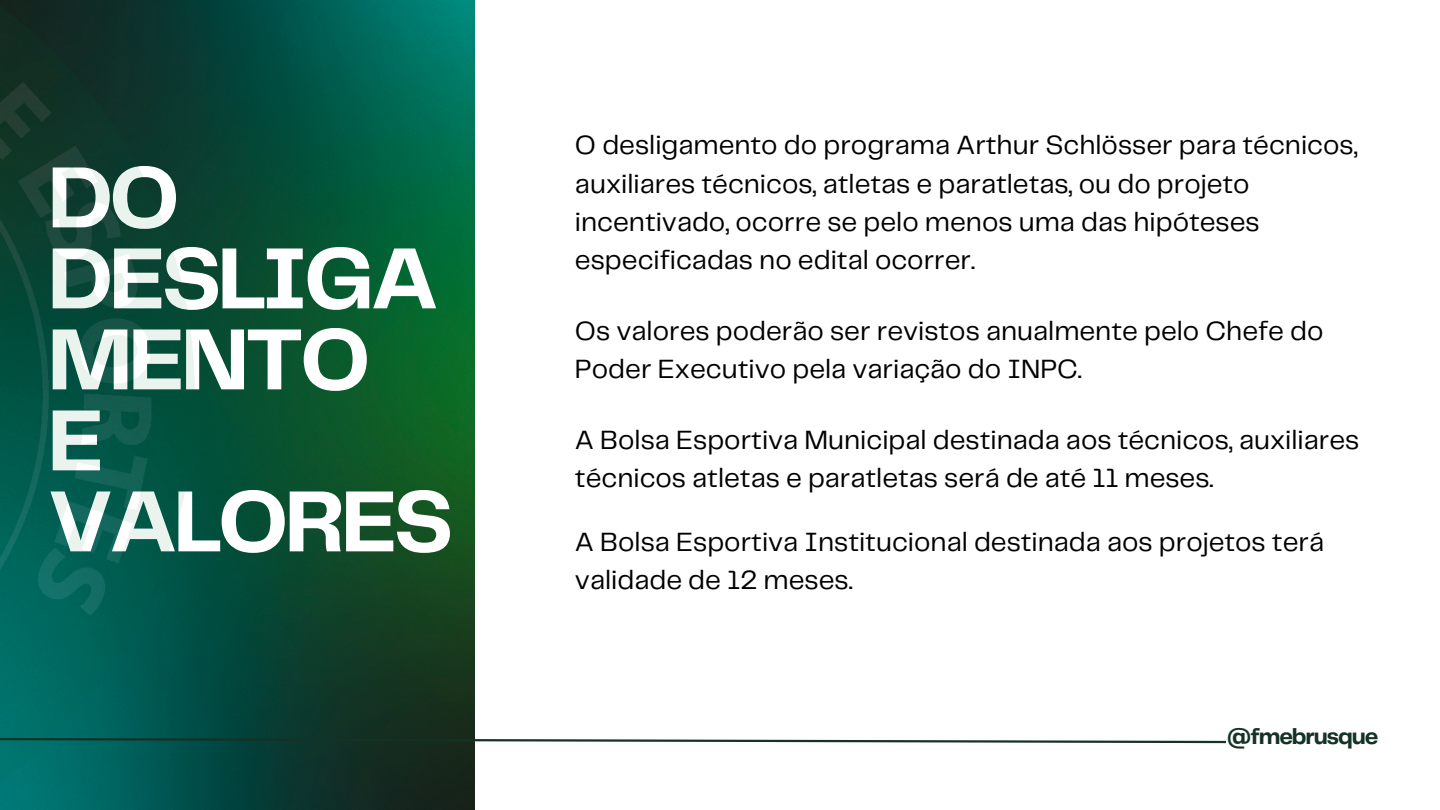
<style>
.page{position:relative;width:1440px;height:810px;background:#fff}
.page>*{position:absolute;margin:0;border:0;box-sizing:border-box;transform-origin:0 0}
.t1{font:700 90px/81px "Telegraf";letter-spacing:-.05em;color:#fff}
.t2{font:27.4px/38.2px "Telegraf";color:#000}
.t3{font:700 22.7px "Telegraf";letter-spacing:-.05em;color:#143225}
</style>
<div class="page">
<img style="left:195px;top:0;width:280px;height:810px">
<svg style="left:195px;top:737px;width:1031px;height:7px"></svg>
<img style="left:0;top:0;width:195px;height:810px">
<p class="t1" style="left:47px;top:162px;width:134px">DO</p>
<p class="t1" style="left:47px;top:243px;width:393px">DESLIGA<br>MENTO</p>
<p class="t1" style="left:47px;top:405px;width:58px">E</p>
<p class="t1" style="left:47px;top:486px;width:408px">VALORES</p>
<p class="t2" style="left:575px;top:128px;width:784px">O desligamento do programa Arthur Schlösser para técnicos, auxiliares técnicos, atletas e paratletas, ou do projeto incentivado, ocorre se pelo menos uma das hipóteses especificadas no edital ocorrer.</p>
<p class="t2" style="left:575px;top:313px;width:750px">Os valores poderão ser revistos anualmente pelo Chefe do<br>Poder Executivo pela variação do INPC.</p>
<p class="t2" style="left:575px;top:422px;width:786px">A Bolsa Esportiva Municipal destinada aos técnicos, auxiliares técnicos atletas e paratletas será de até 11 meses.</p>
<p class="t2" style="left:575px;top:524px;width:751px">A Bolsa Esportiva Institucional destinada aos projetos terá validade de 12 meses.</p>
<p class="t3" style="left:1227px;top:727px;width:153px">@fmebrusque</p>
</div>
